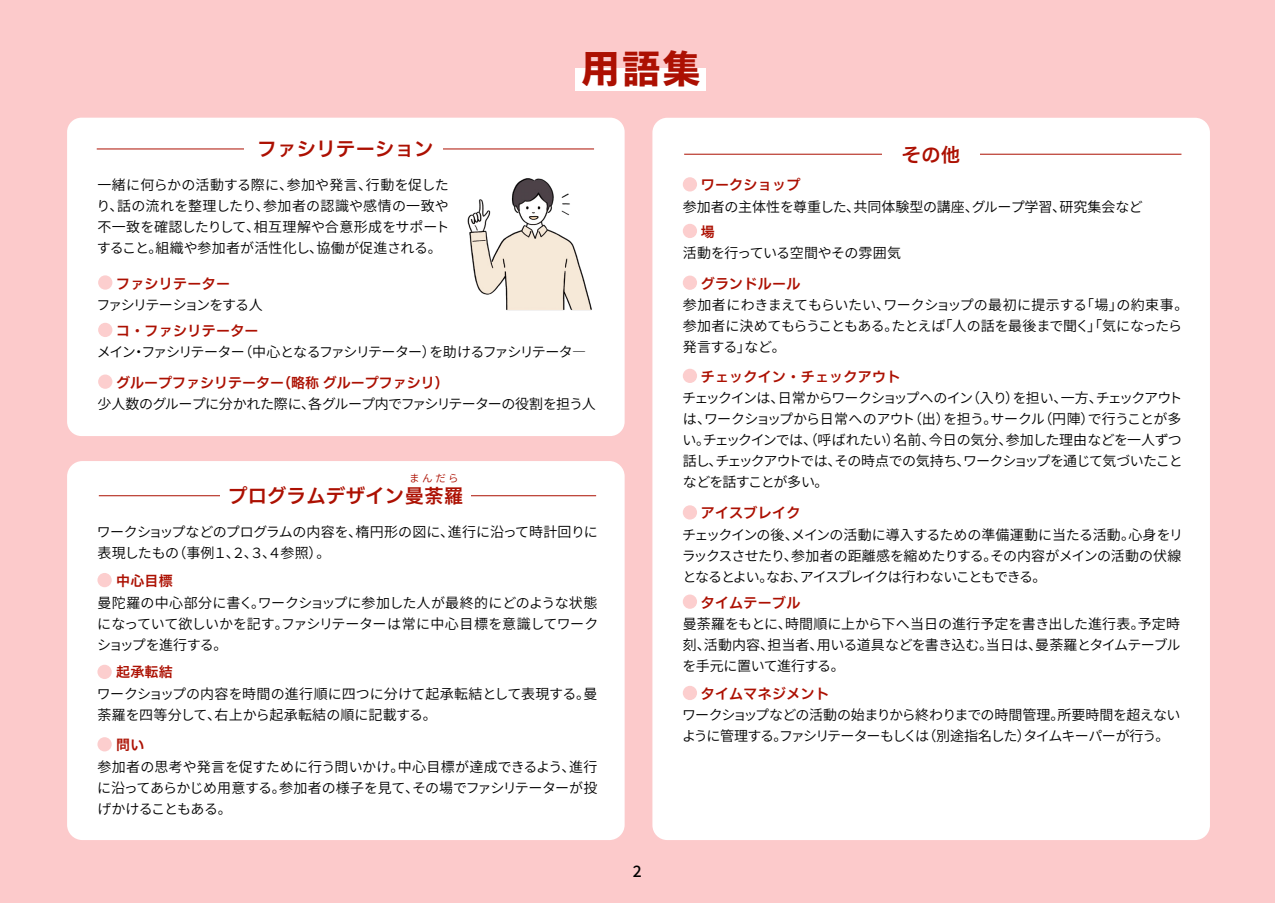
<style>
.page{position:relative;width:1275px;height:903px;background:#fccacb}
.page>*{position:absolute;margin:0;border:0;box-sizing:border-box;transform-origin:0 0}
.t1{font:800 38.15px "Yu Go Std N";color:#ac1002}
.t2{font:19.25px "Hiragino UD Sans F Std N W6";letter-spacing:.02em;color:#ac1002}
.t3{font:14px/21px "Source Han Sans";letter-spacing:-.035em;color:#000;text-align:justify}
.t4{font:14px/21px "Source Han Sans";color:#000}
.t5{font:14px/21px "Source Han Sans";letter-spacing:-.01em;color:#000}
.t6{font:14px "Hiragino UD Sans F Std N W6";letter-spacing:.02em;color:#ac1002}
.t7{font:14px/21px "Source Han Sans";letter-spacing:-.055em;color:#000}
.t8{font:14px/21px "Source Han Sans";letter-spacing:-.015em;color:#000}
.t9{font:14px "Source Han Sans";letter-spacing:-.085em;color:#000}
.t10{font:14px "Hiragino UD Sans F Std N W6";color:#ac1002}
.t11{font:14px "Source Han Sans";letter-spacing:-.095em;color:#000}
.t12{font:10.5px "Source Han Sans";color:#ac1002}
</style>
<div class="page">
<div style="left:652px;top:118px;width:558px;height:722px;background:#fff;border-radius:15px"></div>
<hr style="left:684px;top:154px;width:497px;height:1px;background:#ac1002">
<div style="left:882px;top:140px;width:98px;height:26px;background:#fff"></div>
<div style="left:67px;top:118px;width:558px;height:318px;background:#fff;border-radius:14px"></div>
<hr style="left:97px;top:148px;width:497px;height:1px;background:#ac1002">
<div style="left:244px;top:135px;width:199px;height:26px;background:#fff"></div>
<div style="left:67px;top:461px;width:558px;height:379px;background:#fff;border-radius:15px"></div>
<hr style="left:99px;top:495px;width:497px;height:1px;background:#ac1002">
<div style="left:220px;top:482px;width:251px;height:26px;background:#fff"></div>
<div style="left:97px;top:573px;width:15px;height:14px;background:#fccece;border-radius:50%"></div>
<div style="left:97px;top:665px;width:15px;height:14px;background:#fccece;border-radius:50%"></div>
<div style="left:97px;top:737px;width:15px;height:14px;background:#fccece;border-radius:50%"></div>
<div style="left:98px;top:275px;width:14px;height:15px;background:#fccece;border-radius:50%"></div>
<div style="left:683px;top:177px;width:14px;height:14px;background:#fccece;border-radius:50%"></div>
<div style="left:683px;top:224px;width:14px;height:14px;background:#fccece;border-radius:50%"></div>
<div style="left:683px;top:276px;width:14px;height:14px;background:#fccece;border-radius:50%"></div>
<div style="left:683px;top:369px;width:14px;height:14px;background:#fccece;border-radius:50%"></div>
<div style="left:683px;top:505px;width:14px;height:14px;background:#fccece;border-radius:50%"></div>
<div style="left:683px;top:594px;width:14px;height:15px;background:#fccece;border-radius:50%"></div>
<div style="left:683px;top:686px;width:14px;height:14px;background:#fccece;border-radius:50%"></div>
<div style="left:98px;top:323px;width:14px;height:14px;background:#fccece;border-radius:50%"></div>
<div style="left:98px;top:374px;width:14px;height:15px;background:#fccece;border-radius:50%"></div>
<div style="left:576px;top:69px;width:130px;height:22px;background:#fff"></div>
<img style="left:467px;top:178px;width:125px;height:133px">
<h1 class="t1" style="left:581px;top:38px;width:121px">用語集</h1>
<h2 class="t2" style="left:257px;top:134px;width:178px">ファシリテーション</h2>
<h2 class="t2" style="left:902px;top:140px;width:60px">その他</h2>
<p class="t3" style="left:97px;top:175px;width:354px">一緒に何らかの活動する際に、参加や発言、行動を促したり、話の流れを整理したり、参加者の認識や感情の一致や不一致を確認したりして、相互理解や合意形成をサポートすること。組織や参加者が活性化し、協働が促進される。</p>
<p class="t6" style="left:701px;top:174px;width:101px">ワークショップ</p>
<p class="t4" style="left:683px;top:197px;width:462px">参加者の主体性を尊重した、共同体験型の講座、グループ学習、研究集会など</p>
<p class="t6" style="left:701px;top:221px;width:15px">場</p>
<p class="t3" style="left:683px;top:243px;width:220px">活動を行っている空間やその雰囲気</p>
<p class="t6" style="left:116px;top:272px;width:115px">ファシリテーター</p>
<p class="t11" style="left:96px;top:297px;width:168px">ファシリテーションをする人</p>
<p class="t9" style="left:97px;top:344px;width:491px">メイン・ファシリテーター（中心となるファシリテーター）を助けるファシリテータ―</p>
<p class="t3" style="left:97px;top:394px;width:500px">少人数のグループに分かれた際に、各グループ内でファシリテーターの役割を担う人</p>
<p class="t6" style="left:116px;top:320px;width:144px">コ・ファシリテーター</p>
<p class="t10" style="left:116px;top:372px;width:334px">グループファシリテーター（略称 グループファシリ）</p>
<p class="t12" style="left:409px;top:472px;width:51px">まんだら</p>
<h2 class="t2" style="left:228px;top:481px;width:237px">プログラムデザイン曼荼羅</h2>
<p class="t8" style="left:97px;top:522px;width:502px">ワークショップなどのプログラムの内容を、楕円形の図に、進行に沿って時計回りに表現したもの（事例１、２、３、４参照）。</p>
<p class="t3" style="left:97px;top:592px;width:503px">曼陀羅の中心部分に書く。ワークショップに参加した人が最終的にどのような状態になっていて欲しいかを記す。ファシリテーターは常に中心目標を意識してワークショップを進行する。</p>
<p class="t4" style="left:97px;top:683px;width:502px">ワークショップの内容を時間の進行順に四つに分けて起承転結として表現する。曼荼羅を四等分して、右上から起承転結の順に記載する。</p>
<p class="t3" style="left:97px;top:756px;width:502px">参加者の思考や発言を促すために行う問いかけ。中心目標が達成できるよう、進行に沿ってあらかじめ用意する。参加者の様子を見て、その場でファシリテーターが投げかけることもある。</p>
<p class="t6" style="left:116px;top:570px;width:58px">中心目標</p>
<p class="t6" style="left:116px;top:661px;width:58px">起承転結</p>
<p class="t6" style="left:116px;top:734px;width:30px">問い</p>
<p class="t6" style="left:701px;top:273px;width:101px">グランドルール</p>
<p class="t5" style="left:683px;top:295px;width:507px">参加者にわきまえてもらいたい、ワークショップの最初に提示する「場」の約束事。参加者に決めてもらうこともある。たとえば「人の話を最後まで聞く」「気になったら発言する」など。</p>
<p class="t6" style="left:701px;top:366px;width:201px">チェックイン・チェックアウト</p>
<p class="t3" style="left:682px;top:388px;width:502px">チェックインは、日常からワークショップへのイン（入り）を担い、一方、チェックアウトは、ワークショップから日常へのアウト（出）を担う。サークル（円陣）で行うことが多い。チェックインでは、（呼ばれたい）名前、今日の気分、参加した理由などを一人ずつ話し、チェックアウトでは、その時点での気持ち、ワークショップを通じて気づいたことなどを話すことが多い。</p>
<p class="t6" style="left:701px;top:502px;width:101px">アイスブレイク</p>
<p class="t3" style="left:682px;top:525px;width:503px">チェックインの後、メインの活動に導入するための準備運動に当たる活動。心身をリラックスさせたり、参加者の距離感を縮めたりする。その内容がメインの活動の伏線となるとよい。なお、アイスブレイクは行わないこともできる。</p>
<p class="t6" style="left:701px;top:592px;width:101px">タイムテーブル</p>
<p class="t3" style="left:683px;top:614px;width:499px">曼荼羅をもとに、時間順に上から下へ当日の進行予定を書き出した進行表。予定時刻、活動内容、担当者、用いる道具などを書き込む。当日は、曼荼羅とタイムテーブルを手元に置いて進行する。</p>
<p class="t6" style="left:701px;top:683px;width:130px">タイムマネジメント</p>
<p class="t7" style="left:682px;top:705px;width:500px">ワークショップなどの活動の始まりから終わりまでの時間管理。所要時間を超えないように管理する。ファシリテーターもしくは（別途指名した）タイムキーパーが行う。</p>
</div>
